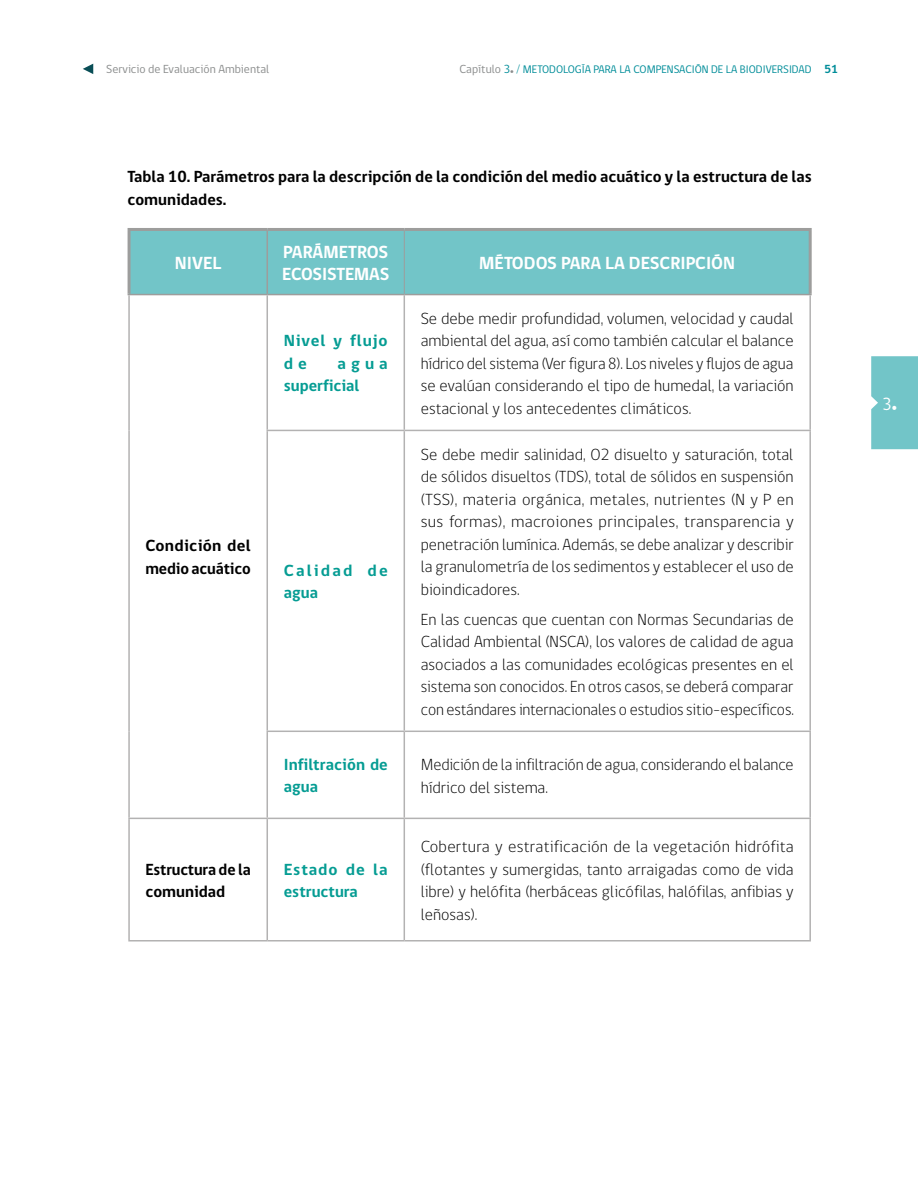
<style>
.page{position:relative;width:918px;height:1188px;background:#fff}
.page>*{position:absolute;margin:0;border:0;box-sizing:border-box;transform-origin:0 0}
.t1{font:700 18px/21.6px "gob CL";color:#fff}
.t2{font:18px "gob CL";color:#fff;scale:.95 1}
.t3{font:300 16.5px/22.5px "gob CL";color:#000;text-align:justify}
.t4{font:700 16.5px/22.5px "gob CL";color:#000}
.t5{font:700 16.5px/22.5px "gob CL";letter-spacing:.005em;color:#059c93}
.t6{font:700 16.5px/22.5px "gob CL";letter-spacing:.05em;color:#059c93}
.t7{font:700 16.5px/22.5px "gob CL";letter-spacing:.125em;color:#059c93}
.t8{font:12px "gob CL";color:#8b8d8d}
.t9{font:11.25px "gob CL";color:#008d99}
.s1{font-size:12px;color:#8b8d8d}
.s2{font-size:12px}
.s3{font-family:"Pistilli";font-size:12px;color:#8b8d8d}
.s4{font-weight:700;font-size:12px}
.s5{font-family:"Pistilli"}
</style>
<div class="page">
<div style="left:871px;top:356px;width:47px;height:93px;background:#72c5c8"></div>
<svg style="left:83px;top:64px;width:10px;height:10px"></svg>
<div style="left:131px;top:231px;width:678px;height:63px;background:#72c5c8"></div>
<hr style="left:404px;top:231px;width:1px;height:63px;background:#9d9d9c">
<hr style="left:404px;top:295px;width:1px;height:135px;background:#b3b2b2">
<hr style="left:267px;top:430px;width:137px;height:1px;background:#b3b2b2">
<hr style="left:404px;top:430px;width:407px;height:1px;background:#b3b2b2">
<hr style="left:404px;top:431px;width:1px;height:300px;background:#b3b2b2">
<hr style="left:267px;top:731px;width:137px;height:1px;background:#b3b2b2">
<hr style="left:404px;top:731px;width:407px;height:1px;background:#b3b2b2">
<hr style="left:404px;top:732px;width:1px;height:86px;background:#b3b2b2">
<hr style="left:267px;top:818px;width:137px;height:1px;background:#b3b2b2">
<hr style="left:404px;top:818px;width:407px;height:1px;background:#b3b2b2">
<hr style="left:404px;top:819px;width:1px;height:121px;background:#b3b2b2">
<hr style="left:128px;top:228px;width:139px;height:3px;background:#9d9d9c">
<hr style="left:267px;top:228px;width:137px;height:3px;background:#9d9d9c">
<hr style="left:404px;top:228px;width:408px;height:3px;background:#9d9d9c">
<hr style="left:809px;top:231px;width:3px;height:63px;background:#9d9d9c">
<hr style="left:128px;top:294px;width:139px;height:1px;background:#9d9d9c">
<hr style="left:267px;top:294px;width:137px;height:1px;background:#9d9d9c">
<hr style="left:404px;top:294px;width:408px;height:1px;background:#9d9d9c">
<hr style="left:128px;top:295px;width:2px;height:135px;background:#b3b2b2">
<hr style="left:267px;top:295px;width:1px;height:135px;background:#b3b2b2">
<hr style="left:128px;top:430px;width:2px;height:301px;background:#b3b2b2">
<hr style="left:267px;top:431px;width:1px;height:300px;background:#b3b2b2">
<hr style="left:128px;top:731px;width:2px;height:87px;background:#b3b2b2">
<hr style="left:267px;top:732px;width:1px;height:86px;background:#b3b2b2">
<hr style="left:128px;top:818px;width:139px;height:1px;background:#b3b2b2">
<hr style="left:128px;top:231px;width:3px;height:63px;background:#9d9d9c">
<hr style="left:267px;top:231px;width:1px;height:63px;background:#9d9d9c">
<hr style="left:809px;top:295px;width:2px;height:135px;background:#b3b2b2">
<hr style="left:809px;top:431px;width:2px;height:300px;background:#b3b2b2">
<hr style="left:809px;top:732px;width:2px;height:86px;background:#b3b2b2">
<hr style="left:128px;top:819px;width:2px;height:121px;background:#b3b2b2">
<hr style="left:267px;top:819px;width:1px;height:121px;background:#b3b2b2">
<hr style="left:809px;top:819px;width:2px;height:121px;background:#b3b2b2">
<hr style="left:128px;top:940px;width:139px;height:2px;background:#b3b2b2">
<hr style="left:267px;top:940px;width:137px;height:2px;background:#b3b2b2">
<hr style="left:404px;top:940px;width:407px;height:2px;background:#b3b2b2">
<p class="t8" style="left:106px;top:61px;width:165px">Servicio de Evaluación Ambiental</p>
<p class="t9" style="left:459px;top:62px;width:380px"><span class="s1">Capítulo</span> <span class="s2">3</span><span class="s3">.</span> <span class="s2">/</span> METODOLOGÍA PARA LA COMPENSACIÓN DE LA BIODIVERSIDAD <span class="s4">51</span></p>
<p class="t4" style="left:128px;top:166px;width:686px">Tabla 10. Parámetros para la descripción de la condición del medio acuático y la estructura de las comunidades.</p>
<p class="t1" style="left:175px;top:252px;width:48px">NIVEL</p>
<p class="t4" style="left:146px;top:535px;width:107px">Condición del medio acuático</p>
<p class="t1" style="left:282px;top:242px;width:109px">PARÁMETROS<br>ECOSISTEMAS</p>
<p class="t1" style="left:479px;top:252px;width:257px">MÉTODOS PARA LA DESCRIPCIÓN</p>
<p class="t6" style="left:284px;top:330px;width:105px">Nivel y flujo d e</p>
<p class="t5" style="left:284px;top:352px;width:106px;text-indent:54px">agua superficial</p>
<p class="t7" style="left:284px;top:559px;width:106px">Calidad de agua</p>
<p class="t3" style="left:421px;top:308px;width:374px">Se debe medir profundidad, volumen, velocidad y caudal ambiental del agua, así como también calcular el balance hídrico del sistema (Ver figura 8). Los niveles y flujos de agua se evalúan considerando el tipo de humedal, la variación estacional y los antecedentes climáticos.</p>
<p class="t3" style="left:421px;top:443px;width:375px">Se debe medir salinidad, O2 disuelto y saturación, total de sólidos disueltos (TDS), total de sólidos en suspensión (TSS), materia orgánica, metales, nutrientes (N y P en sus formas), macroiones principales, transparencia y penetración lumínica. Además, se debe analizar y describir la granulometría de los sedimentos y establecer el uso de bioindicadores.</p>
<p class="t3" style="left:421px;top:608px;width:375px">En las cuencas que cuentan con Normas Secundarias de Calidad Ambiental (NSCA), los valores de calidad de agua asociados a las comunidades ecológicas presentes en el sistema son conocidos. En otros casos, se deberá comparar con estándares internacionales o estudios sitio-específicos.</p>
<p class="t5" style="left:284px;top:753px;width:106px">Infiltración de agua</p>
<p class="t3" style="left:421px;top:754px;width:374px">Medición de la infiltración de agua, considerando el balance hídrico del sistema.</p>
<p class="t4" style="left:146px;top:858px;width:107px">Estructura de la comunidad</p>
<p class="t5" style="left:284px;top:858px;width:106px">Estado de la estructura</p>
<p class="t3" style="left:421px;top:836px;width:374px">Cobertura y estratificación de la vegetación hidrófita (flotantes y sumergidas, tanto arraigadas como de vida libre) y helófita (herbáceas glicófilas, halófilas, anfibias y leñosas).</p>
<p class="t2" style="left:883px;top:392px;width:17px">3<span class="s5">.</span></p>
</div>
